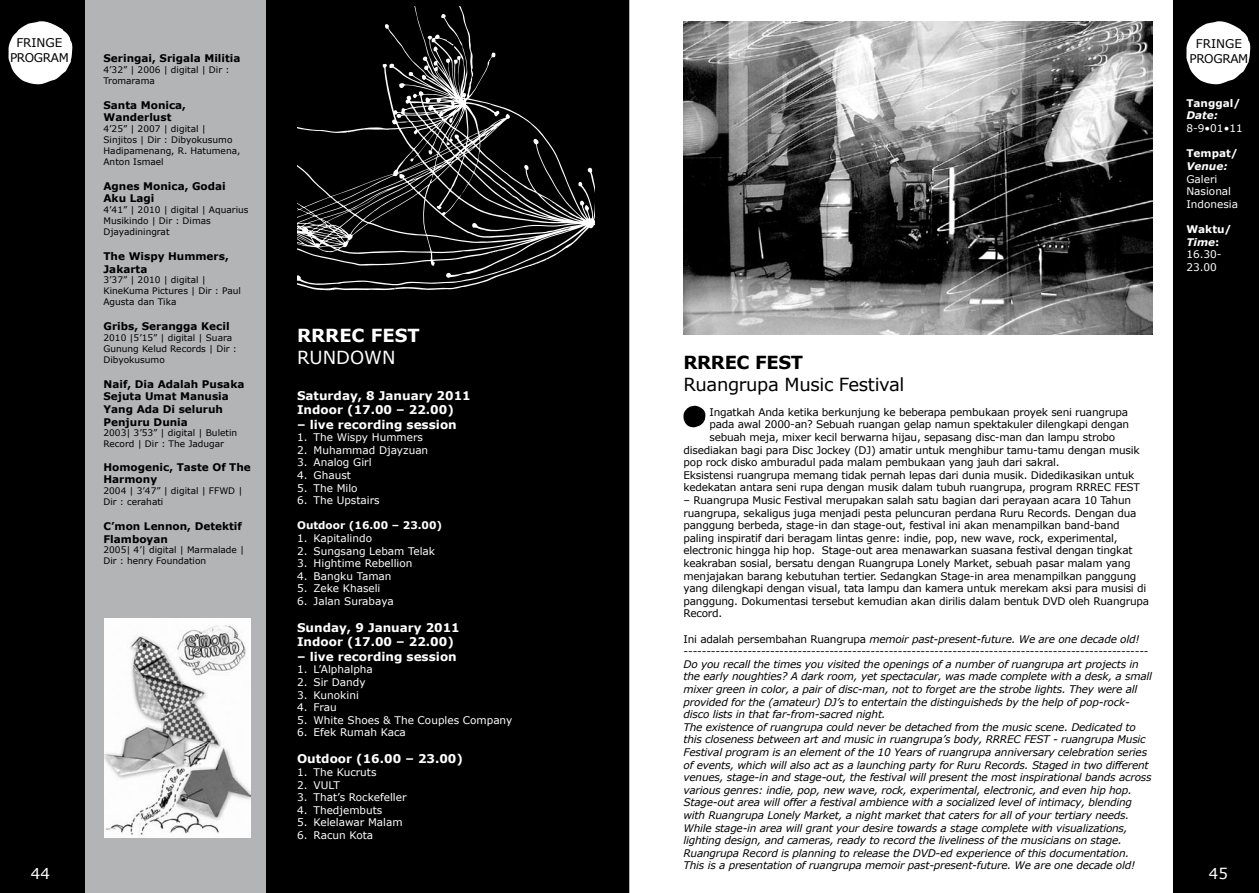
<style>
.page{position:relative;width:1259px;height:893px;background:#fff}
.page>*{position:absolute;margin:0;border:0;box-sizing:border-box;transform-origin:0 0}
.t1{font:18px "Verdana";letter-spacing:-.02em;color:#000}
.t2{font:700 18px "Verdana";letter-spacing:-.02em;color:#000}
.t3{font:700 18px "Verdana";color:#fff}
.t4{font:18px "Verdana";color:#fff}
.t5{font:15px "Verdana";color:#fff}
.t6{font:700 12px/14.4px "Verdana";color:#fff}
.t7{font:12px/15px "Verdana";letter-spacing:-.015em;color:#000;text-align:center}
.t8{font:10.5px/12.6px "Verdana";letter-spacing:-.02em;color:#000}
.t9{font:italic 10.5px/12.6px "Verdana";letter-spacing:-.02em;color:#000}
.t10{font:10.5px/12.6px "Verdana";color:#fff}
.t11{font:700 10.5px/12.6px "Verdana";color:#000}
.t12{font:700 10.5px "Verdana";color:#fff}
.t13{font:italic 700 10.5px "Verdana";color:#fff}
.t14{font:9px/10.8px "Verdana";color:#000}
.s1{font-style:italic}
.s2{font-weight:700}
.s3{font-weight:700;font-style:italic}
</style>
<div class="page">
<div style="left:0;top:0;width:85px;height:893px;background:#000"></div>
<svg style="left:8px;top:21px;width:65px;height:64px"></svg>
<div style="left:85px;top:0;width:544px;height:893px;background:#b2b4b6"></div>
<div style="left:1174px;top:0;width:85px;height:893px;background:#000"></div>
<svg style="left:1186px;top:21px;width:64px;height:64px"></svg>
<div style="left:266px;top:0;width:363px;height:893px;background:#000"></div>
<svg style="left:683px;top:405px;width:22px;height:22px"></svg>
<img style="left:684px;top:21px;width:468px;height:314px">
<img style="left:104px;top:619px;width:147px;height:218px">
<svg style="left:298px;top:7px;width:296px;height:284px"></svg>
<p class="t7" style="left:10px;top:35px;width:60px">FRINGE<br>PROGRAM</p>
<p class="t11" style="left:103px;top:52px;width:138px">Seringai, Srigala Militia</p>
<p class="t14" style="left:103px;top:64px;width:127px">4’32” | 2006 | digital | Dir :<br>Tromarama</p>
<p class="t11" style="left:103px;top:98px;width:84px">Santa Monica,<br>Wanderlust</p>
<p class="t14" style="left:103px;top:123px;width:138px">4’25” | 2007 | digital |<br>Sinjitos | Dir : Dibyokusumo<br>Hadipamenang, R. Hatumena,<br>Anton Ismael</p>
<p class="t11" style="left:103px;top:179px;width:124px">Agnes Monica, Godai<br>Aku Lagi</p>
<p class="t14" style="left:103px;top:204px;width:147px">4’41” | 2010 | digital | Aquarius<br>Musikindo | Dir : Dimas<br>Djayadiningrat</p>
<p class="t11" style="left:103px;top:250px;width:127px">The Wispy Hummers,<br>Jakarta</p>
<p class="t14" style="left:103px;top:274px;width:139px">3’37” | 2010 | digital |<br>KineKuma Pictures | Dir : Paul<br>Agusta dan Tika</p>
<p class="t11" style="left:103px;top:320px;width:128px">Gribs, Serangga Kecil</p>
<p class="t14" style="left:103px;top:332px;width:135px">2010 |5’15” | digital | Suara<br>Gunung Kelud Records | Dir :<br>Dibyokusumo</p>
<p class="t11" style="left:103px;top:377px;width:142px">Naif, Dia Adalah Pusaka<br>Sejuta Umat Manusia<br>Yang Ada Di seluruh<br>Penjuru Dunia</p>
<p class="t14" style="left:103px;top:427px;width:135px">2003| 3’53” | digital | Buletin<br>Record | Dir : The Jadugar</p>
<p class="t11" style="left:103px;top:460px;width:149px">Homogenic, Taste Of The<br>Harmony</p>
<p class="t14" style="left:103px;top:485px;width:140px">2004 | 3’47” | digital | FFWD |<br>Dir : cerahati</p>
<p class="t11" style="left:103px;top:520px;width:140px">C’mon Lennon, Detektif<br>Flamboyan</p>
<p class="t14" style="left:103px;top:544px;width:142px">2005| 4’| digital | Marmalade |<br>Dir : henry Foundation</p>
<h2 class="t5" style="left:31px;top:864px;width:21px">44</h2>
<h1 class="t3" style="left:297px;top:324px;width:124px">RRREC FEST</h1>
<h1 class="t4" style="left:297px;top:346px;width:96px">RUNDOWN</h1>
<p class="t6" style="left:297px;top:388px;width:175px">Saturday, 8 January 2011<br>Indoor (17.00 – 22.00)</p>
<p class="t6" style="left:297px;top:417px;width:161px">– live recording session</p>
<p class="t10" style="left:297px;top:431px;width:127px">1. The Wispy Hummers</p>
<p class="t10" style="left:297px;top:443px;width:133px">2. Muhammad Djayzuan</p>
<p class="t10" style="left:297px;top:456px;width:76px">3. Analog Girl</p>
<p class="t10" style="left:297px;top:468px;width:55px">4. Ghaust</p>
<p class="t10" style="left:297px;top:481px;width:62px">5. The Milo</p>
<p class="t10" style="left:297px;top:494px;width:84px">6. The Upstairs</p>
<p class="t12" style="left:297px;top:519px;width:147px">Outdoor (16.00 – 23.00)</p>
<p class="t10" style="left:297px;top:531px;width:76px">1. Kapitalindo</p>
<p class="t10" style="left:297px;top:544px;width:140px">2. Sungsang Lebam Telak</p>
<p class="t10" style="left:297px;top:557px;width:117px">3. Hightime Rebellion</p>
<p class="t10" style="left:297px;top:569px;width:96px">4. Bangku Taman</p>
<p class="t10" style="left:297px;top:582px;width:85px">5. Zeke Khaseli</p>
<p class="t10" style="left:297px;top:594px;width:98px">6. Jalan Surabaya</p>
<p class="t6" style="left:297px;top:620px;width:164px">Sunday, 9 January 2011<br>Indoor (17.00 – 22.00)</p>
<p class="t6" style="left:297px;top:649px;width:161px">– live recording session</p>
<p class="t10" style="left:297px;top:663px;width:77px">1. L’Alphalpha</p>
<p class="t10" style="left:297px;top:675px;width:70px">2. Sir Dandy</p>
<p class="t10" style="left:297px;top:688px;width:63px">3. Kunokini</p>
<p class="t10" style="left:297px;top:701px;width:41px">4. Frau</p>
<p class="t10" style="left:297px;top:713px;width:217px">5. White Shoes &amp; The Couples Company</p>
<p class="t10" style="left:297px;top:726px;width:110px">6. Efek Rumah Kaca</p>
<p class="t6" style="left:297px;top:751px;width:167px">Outdoor (16.00 – 23.00)</p>
<p class="t10" style="left:297px;top:765px;width:81px">1. The Kucruts</p>
<p class="t10" style="left:297px;top:778px;width:44px">2. VULT</p>
<p class="t10" style="left:297px;top:791px;width:111px">3. That’s Rockefeller</p>
<p class="t10" style="left:297px;top:803px;width:87px">4. Thedjembuts</p>
<p class="t10" style="left:297px;top:816px;width:107px">5. Kelelawar Malam</p>
<p class="t10" style="left:297px;top:828px;width:78px">6. Racun Kota</p>
<h1 class="t2" style="left:683px;top:351px;width:121px">RRREC FEST</h1>
<h1 class="t1" style="left:683px;top:373px;width:222px">Ruangrupa Music Festival</h1>
<p class="t8" style="left:709px;top:405px;width:420px">Ingatkah Anda ketika berkunjung ke beberapa pembukaan proyek seni ruangrupa</p>
<p class="t8" style="left:709px;top:418px;width:421px">pada awal 2000-an? Sebuah ruangan gelap namun spektakuler dilengkapi dengan</p>
<p class="t8" style="left:709px;top:431px;width:407px">sebuah meja, mixer kecil berwarna hijau, sepasang disc-man dan lampu strobo</p>
<p class="t8" style="left:683px;top:443px;width:457px">disediakan bagi para Disc Jockey (DJ) amatir untuk menghibur tamu-tamu dengan musik</p>
<p class="t8" style="left:683px;top:456px;width:378px">pop rock disko amburadul pada malam pembukaan yang jauh dari sakral.</p>
<p class="t8" style="left:683px;top:468px;width:452px">Eksistensi ruangrupa memang tidak pernah lepas dari dunia musik. Didedikasikan untuk</p>
<p class="t8" style="left:683px;top:481px;width:400px">kedekatan antara seni rupa dengan musik dalam tubuh ruangrupa, program RRRE</p>
<p class="t8" style="left:1103px;top:481px;width:38px">C FEST</p>
<p class="t8" style="left:683px;top:494px;width:467px">– Ruangrupa Music Festival merupakan salah satu bagian dari perayaan acara 10 Tahun ruangrupa, sekaligus juga menjadi pesta peluncuran perdana Ruru Records. Dengan dua panggung berbeda, stage-in dan stage-out, festival ini akan menampilkan band-band paling inspiratif dari beragam lintas genre: indie, pop, new wave, rock, experimental, electronic hingga hip hop. Stage-out area menawarkan suasana festival dengan tingkat keakraban sosial, bersatu dengan Ruangrupa Lonely Market, sebuah pasar malam yang menjajakan barang kebutuhan tertier. Sedangkan Stage-in area menampilkan panggung yang dilengkapi dengan visual, tata lampu dan kamera untuk merekam aksi para musisi di panggung. Dokumentasi tersebut kemudian akan dirilis dalam bentuk DVD oleh Ruangrupa Record.</p>
<p class="t8" style="left:683px;top:632px;width:467px">Ini adalah persembahan Ruangrupa <span class="s1">memoir past-present-future. We are one decade old! </span>------------------------------------------------------------------------------------------------------</p>
<p class="t9" style="left:683px;top:657px;width:470px">Do you recall the times you visited the openings of a number of ruangrupa art projects in the early noughties? A dark room, yet spectacular, was made complete with a desk, a small mixer green in color, a pair of disc-man, not to forget are the strobe lights. They were all provided for the (amateur) DJ’s to entertain the distinguisheds by the help of pop-rock&shy;disco lists in that far-from-sacred night.<br>The existence of ruangrupa could never be detached from the music scene. Dedicated to this closeness between art and music in ruangrupa’s body, RRREC FEST - ruangrupa Music Festival program is an element of the 10 Years of ruangrupa anniversary celebration series of events, which will also act as a launching party for Ruru Records. Staged in two different venues, stage-in and stage-out, the festival will present the most inspirational bands across various genres: indie, pop, new wave, rock, experimental, electronic, and even hip hop.<br>Stage-out area will offer a festival ambience with a socialized level of intimacy, blending with Ruangrupa Lonely Market, a night market that caters for all of your tertiary needs.<br>While stage-in area will grant your desire towards a stage complete with visualizations, lighting design, and cameras, ready to record the liveliness of the musicians on stage.<br>Ruangrupa Record is planning to release the DVD-ed experience of this documentation.<br>This is a presentation of ruangrupa memoir past-present-future. We are one decade old!</p>
<p class="t7" style="left:1189px;top:35px;width:60px">FRINGE<br>PROGRAM</p>
<p class="t12" style="left:1186px;top:96px;width:56px">Tanggal/</p>
<p class="t13" style="left:1186px;top:109px;width:33px">Date:</p>
<p class="t10" style="left:1186px;top:122px;width:58px">8-9•01•11</p>
<p class="t12" style="left:1186px;top:147px;width:53px">Tempat/</p>
<p class="t13" style="left:1186px;top:159px;width:43px">Venue:</p>
<p class="t10" style="left:1186px;top:172px;width:53px">Galeri<br>Nasional<br>Indonesia</p>
<p class="t10" style="left:1186px;top:222px;width:47px"><span class="s2">Waktu/<br></span><span class="s3">Time</span><span class="s2">:<br></span>16.30-<br>23.00</p>
<h2 class="t5" style="left:1208px;top:864px;width:21px">45</h2>
</div>
